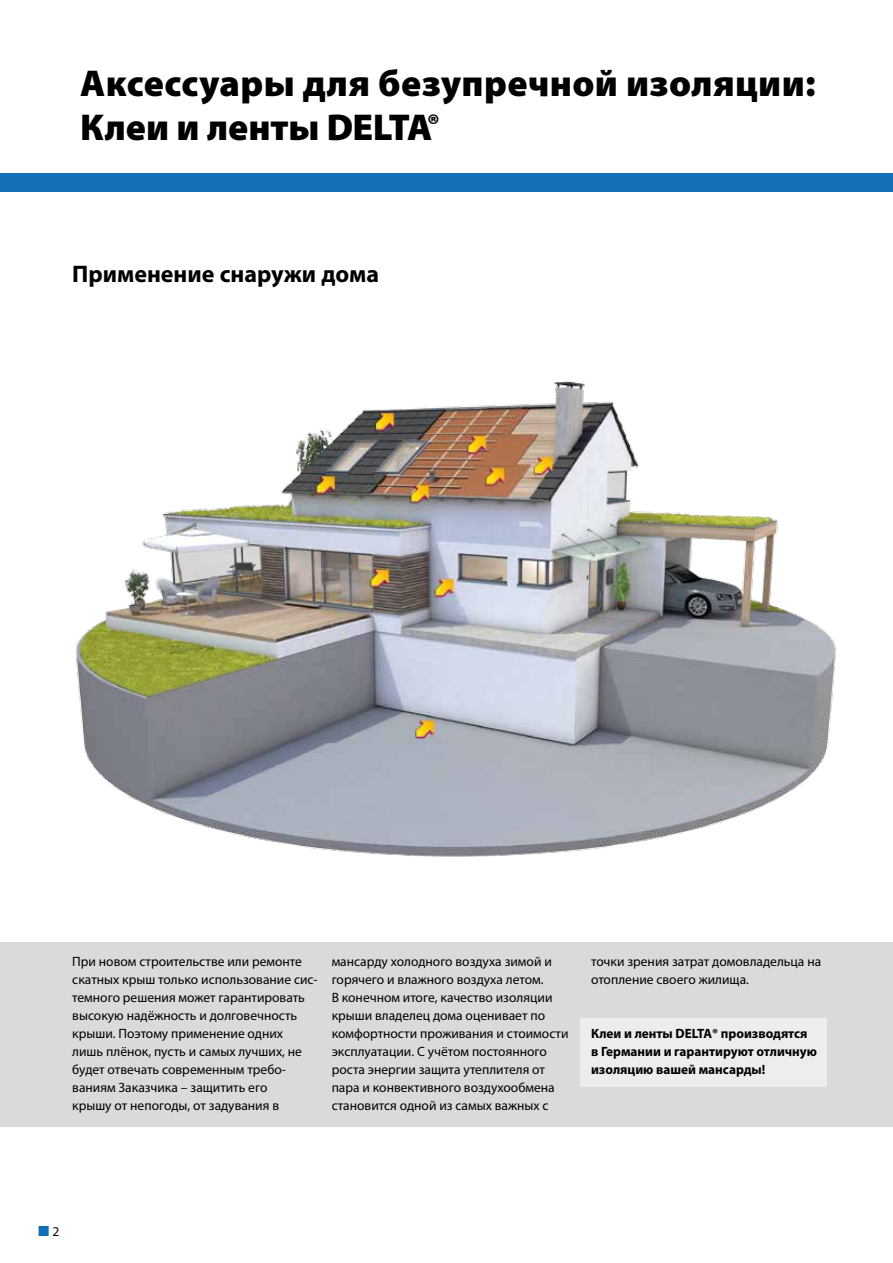
<style>
.page{position:relative;width:893px;height:1263px;background:#fff}
.page>*{position:absolute;margin:0;border:0;box-sizing:border-box;transform-origin:0 0}
.t1{font:900 37.5px "Myriad Pro Doerken";letter-spacing:.01em;color:#000}
.t2{font:900 37.5px "Delta Myriad Pro";color:#000}
.t3{font:700 24px "Myriad Pro Doerken";color:#000}
.t4{font:13.5px/18px "Myriad Pro Doerken";color:#000}
.t5{font:700 13.5px/18px "Myriad Pro Doerken";color:#000}
.t6{font:13.5px "Myriad Pro Doerken";color:#136fb7}
.s1{color:#000}
</style>
<div class="page">
<div style="left:0;top:943px;width:893px;height:184px;background:#dadada"></div>
<div style="left:580px;top:1019px;width:247px;height:68px;background:#ededed"></div>
<div style="left:0;top:174px;width:893px;height:18px;background:#136fb7"></div>
<img style="left:75px;top:381px;width:761px;height:476px">
<h1 class="t1" style="left:80px;top:58px;width:737px">Аксессуары для безупречной изоляции:</h1>
<h1 class="t2" style="left:80px;top:102px;width:358px">Клеи и ленты DELTA®</h1>
<h2 class="t3" style="left:72px;top:258px;width:308px">Применение снаружи дома</h2>
<p class="t4" style="left:72px;top:953px;width:247px">При новом строительстве или ремонте скатных крыш только использование сис&shy;темного решения может гарантировать высокую надёжность и долговечность крыши. Поэтому применение одних<br>лишь плёнок, пусть и самых лучших, не будет отвечать современным требо&shy;ваниям Заказчика – защитить его<br>крышу от непогоды, от задувания в</p>
<p class="t4" style="left:332px;top:952px;width:238px">мансарду холодного воздуха зимой и горячего и влажного воздуха летом.<br>В конечном итоге, качество изоляции крыши владелец дома оценивает по комфортности проживания и стоимости эксплуатации. С учётом постоянного роста энергии защита утеплителя от пара и конвективного воздухообмена становится одной из самых важных с</p>
<p class="t4" style="left:591px;top:953px;width:232px">точки зрения затрат домовладельца на отопление своего жилища.</p>
<p class="t5" style="left:591px;top:1024px;width:227px">Клеи и ленты DELTA® производятся в Германии и гарантируют отличную изоляцию вашей мансарды!</p>
<p class="t6" style="left:38px;top:1223px;width:23px">■ <span class="s1">2</span></p>
</div>
